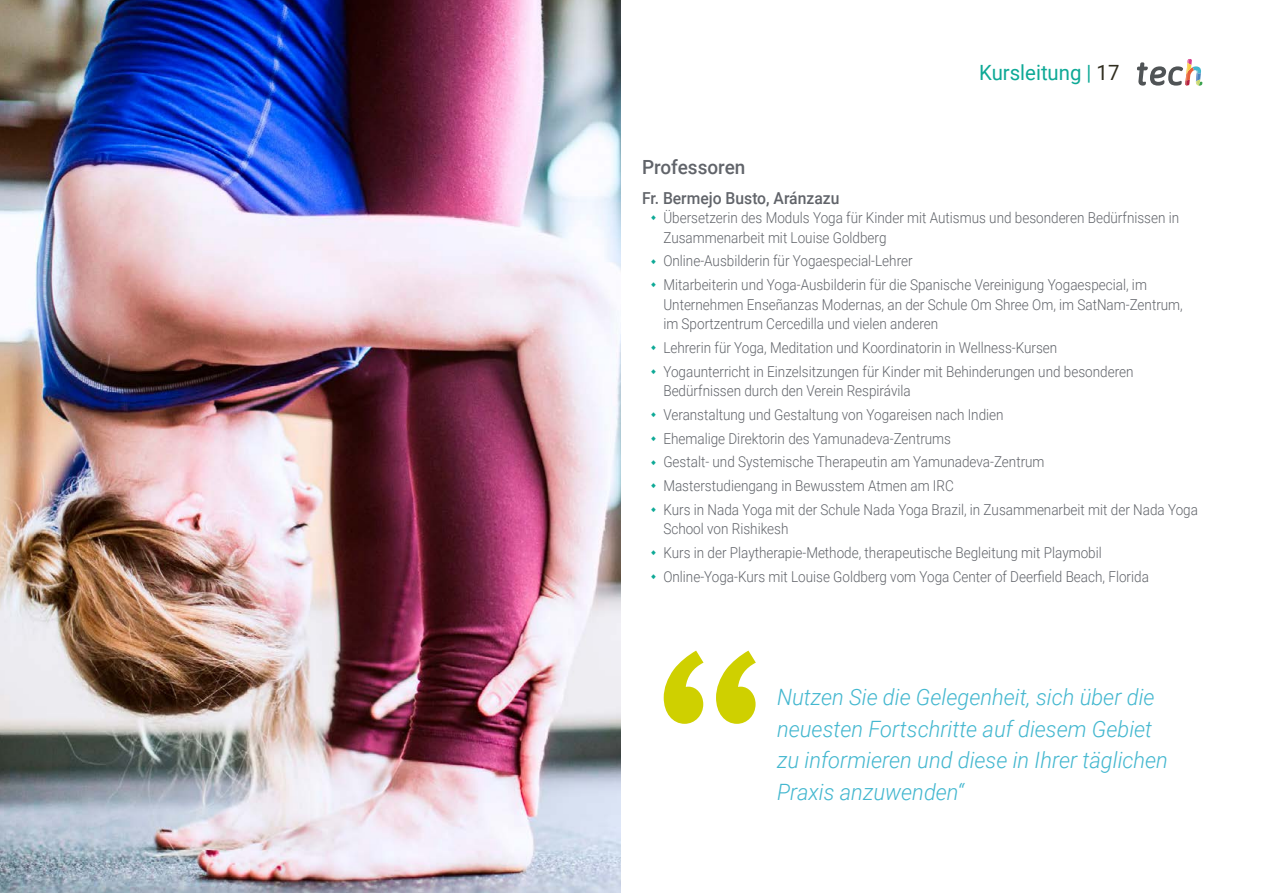
<style>
.page{position:relative;width:1263px;height:893px;background:#fff}
.page>*{position:absolute;margin:0;border:0;box-sizing:border-box;transform-origin:0 0}
.t1{font:italic 300 22.5px/31.5px "Roboto";color:#43b7cf}
.t2{font:21px "Roboto";color:#0ea996}
.t3{font:500 19.5px "Roboto";color:#61646a}
.t4{font:500 16.5px "Roboto";color:#61646a;scale:.95 1}
.t5{font:300 15px/23.7px "Roboto";color:#61646a;scale:.9 1}
.s1{color:#312e20}
</style>
<div class="page">
<img style="left:0;top:0;width:621px;height:893px">
<svg style="left:664px;top:651px;width:92px;height:73px"></svg>
<svg style="left:1137px;top:59px;width:65px;height:27px"></svg>
<h2 class="t2" style="left:979px;top:57px;width:142px">Kursleitung | <span class="s1">17</span></h2>
<h3 class="t3" style="left:642px;top:154px;width:105px">Professoren</h3>
<p class="t4" style="left:642px;top:186px;width:209px">Fr. Bermejo Busto, Aránzazu</p>
<p class="t5" style="left:663px;top:207px;width:575px;line-height:19.5px">Übersetzerin des Moduls Yoga für Kinder mit Autismus und besonderen Bedürfnissen in<br>Zusammenarbeit mit Louise Goldberg</p>
<p class="t5" style="left:663px;top:249px;width:539px">Online-Ausbilderin für Yogaespecial-Lehrer<br>Mitarbeiterin und Yoga-Ausbilderin für die Spanische Vereinigung Yogaespecial, im</p>
<p class="t5" style="left:663px;top:294px;width:579px;line-height:19.5px">Unternehmen Enseñanzas Modernas, an der Schule Om Shree Om, im SatNam-Zentrum, im Sportzentrum Cercedilla und vielen anderen</p>
<p class="t5" style="left:663px;top:335px;width:524px">Lehrerin für Yoga, Meditation und Koordinatorin in Wellness-Kursen<br>Yogaunterricht in Einzelsitzungen für Kinder mit Behinderungen und besonderen</p>
<p class="t5" style="left:663px;top:378px;width:595px">Bedürfnissen durch den Verein Respirávila<br>Veranstaltung und Gestaltung von Yogareisen nach Indien<br>Ehemalige Direktorin des Yamunadeva-Zentrums<br>Gestalt- und Systemische Therapeutin am Yamunadeva-Zentrum<br>Masterstudiengang in Bewusstem Atmen am IRC<br>Kurs in Nada Yoga mit der Schule Nada Yoga Brazil, in Zusammenarbeit mit der Nada Yoga</p>
<p class="t5" style="left:663px;top:517px;width:541px">School von Rishikesh<br>Kurs in der Playtherapie-Methode, therapeutische Begleitung mit Playmobil<br>Online-Yoga-Kurs mit Louise Goldberg vom Yoga Center of Deerfield Beach, Florida</p>
<h1 class="t1" style="left:777px;top:680px;width:392px">Nutzen Sie die Gelegenheit, sich über die neuesten Fortschritte auf diesem Gebiet zu informieren und diese in Ihrer täglichen Praxis anzuwenden“</h1>
</div>
